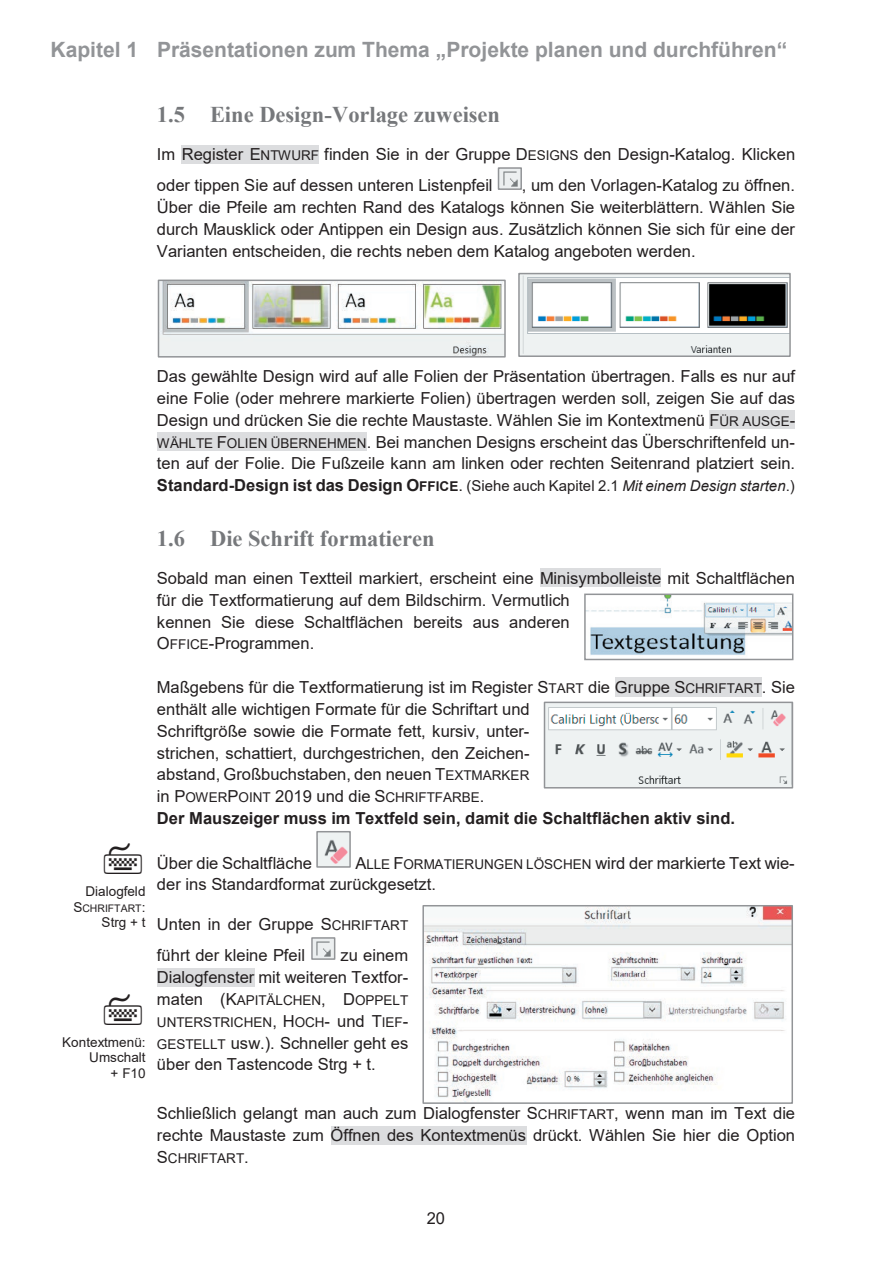
<style>
.page{position:relative;width:893px;height:1263px;background:#fff}
.page>*{position:absolute;margin:0;border:0;box-sizing:border-box;transform-origin:0 0}
.t1{font:700 22.5px "Times New Roman";color:#76787b}
.t2{font:700 21px "Arial";color:#929497}
.t3{font:16.5px/21.8px "Arial";color:#231f20}
.t4{font:700 16.5px "Arial";color:#231f20}
.t5{font:13.5px/15.6px "Arial";color:#231f20}
.t6{font:10.5px "Arial";color:#231f20}
.s1{font-size:13.5px}
.s2{font-weight:700}
.s3{font-weight:700;font-size:13.5px}
.s4{font-size:15px}
.s5{font-style:italic;font-size:15px}
.s6{font-size:16.5px}
</style>
<div class="page">
<div style="left:182px;top:145px;width:137px;height:19px;background:#dcdddf"></div>
<div style="left:709px;top:410px;width:86px;height:19px;background:#dcdddf"></div>
<div style="left:157px;top:432px;width:210px;height:19px;background:#dcdddf"></div>
<div style="left:540px;top:568px;width:121px;height:19px;background:#dcdddf"></div>
<div style="left:615px;top:677px;width:147px;height:20px;background:#dcdddf"></div>
<div style="left:157px;top:968px;width:97px;height:19px;background:#dcdddf"></div>
<div style="left:331px;top:1126px;width:195px;height:18px;background:#dcdddf"></div>
<img style="left:501px;top:170px;width:18px;height:17px">
<div style="left:498px;top:167px;width:24px;height:23px;border:2px solid #929497"></div>
<img style="left:161px;top:283px;width:342px;height:72px">
<div style="left:158px;top:280px;width:348px;height:78px;border:2px solid #929497"></div>
<img style="left:521px;top:276px;width:267px;height:78px">
<div style="left:518px;top:273px;width:273px;height:84px;border:2px solid #929497"></div>
<img style="left:319px;top:834px;width:29px;height:31px">
<div style="left:316px;top:831px;width:35px;height:37px;border:2px solid #929497"></div>
<img style="left:314px;top:940px;width:18px;height:17px">
<div style="left:311px;top:937px;width:24px;height:23px;border:2px solid #929497"></div>
<img style="left:547px;top:705px;width:243px;height:81px">
<div style="left:544px;top:702px;width:249px;height:87px;border:2px solid #929497"></div>
<img style="left:425px;top:908px;width:365px;height:192px">
<div style="left:422px;top:905px;width:371px;height:199px;border:2px solid #929497"></div>
<img style="left:587px;top:597px;width:203px;height:58px">
<div style="left:584px;top:594px;width:209px;height:66px;border:2px solid #929497"></div>
<p class="t2" style="left:51px;top:38px;width:738px">Kapitel 1 Präsentationen zum Thema „Projekte planen und durchführen“</p>
<h1 class="t1" style="left:157px;top:102px;width:345px">1.5 Eine Design-Vorlage zuweisen</h1>
<p class="t3" style="left:157px;top:139px;width:640px;line-height:31.2px">Im Register E<span class="s1">NTWURF</span> finden Sie in der Gruppe D<span class="s1">ESIGNS</span> den Design-Katalog. Klicken oder tippen Sie auf dessen unteren Listenpfeil</p>
<p class="t3" style="left:157px;top:175px;width:640px;text-align:justify;text-indent:365px">, um den Vorlagen-Katalog zu öffnen.<br>Über die Pfeile am rechten Rand des Katalogs können Sie weiterblättern. Wählen Sie durch Mausklick oder Antippen ein Design aus. Zusätzlich können Sie sich für eine der Varianten entscheiden, die rechts neben dem Katalog angeboten werden.</p>
<p class="t5" style="left:85px;top:883px;width:62px">Dialogfeld</p>
<p class="t6" style="left:73px;top:902px;width:74px"><span class="s1">S</span>CHRIFTART<span class="s1">:</span></p>
<p class="t5" style="left:102px;top:915px;width:45px">Strg + t</p>
<p class="t5" style="left:62px;top:1034px;width:85px;text-align:right">Kontextmenü:<br>Umschalt<br>+ F10</p>
<p class="t3" style="left:157px;top:365px;width:640px;text-align:justify">Das gewählte Design wird auf alle Folien der Präsentation übertragen. Falls es nur auf eine Folie (oder mehrere markierte Folien) übertragen werden soll, zeigen Sie auf das Design und drücken Sie die rechte Maustaste. Wählen Sie im Kontextmenü F<span class="s1">ÜR AUSGE</span>-<span class="s1">WÄHLTE</span> F<span class="s1">OLIEN ÜBERNEHMEN</span>. Bei manchen Designs erscheint das Überschriftenfeld un&shy;ten auf der Folie. Die Fußzeile kann am linken oder rechten Seitenrand platziert sein.<br><span class="s2">Standard-Design ist das Design O</span><span class="s3">FFICE</span>. <span class="s4">(Siehe auch Kapitel 2.1</span> <span class="s5">Mit einem Design starten</span><span class="s4">.)</span></p>
<h1 class="t1" style="left:157px;top:526px;width:279px">1.6 Die Schrift formatieren</h1>
<p class="t3" style="left:157px;top:567px;width:639px">Sobald man einen Textteil markiert, erscheint eine Minisymbolleiste mit Schaltflächen für die Textformatierung auf dem Bildschirm. Vermutlich<br>kennen Sie diese Schaltflächen bereits aus anderen<br>O<span class="s1">FFICE</span>-Programmen.</p>
<p class="t3" style="left:157px;top:676px;width:639px">Maßgebens für die Textformatierung ist im Register S<span class="s1">TART</span> die Gruppe S<span class="s1">CHRIFTART</span>. Sie enthält alle wichtigen Formate für die Schriftart und<br>Schriftgröße sowie die Formate fett, kursiv, unter-<br>strichen, schattiert, durchgestrichen, den Zeichen-<br>abstand, Großbuchstaben, den neuen T<span class="s1">EXTMARKER</span></p>
<p class="t5" style="left:157px;top:790px;width:329px"><span class="s6">in P</span>OWER<span class="s6">P</span>OINT <span class="s6">2019 und die S</span>CHRIFTFARBE<span class="s6">.</span></p>
<p class="t4" style="left:157px;top:809px;width:580px">Der Mauszeiger muss im Textfeld sein, damit die Schaltflächen aktiv sind.</p>
<p class="t3" style="left:157px;top:852px;width:157px">Über die Schaltfläche</p>
<p class="t3" style="left:157px;top:852px;width:639px;text-indent:198px">A<span class="s1">LLE</span> F<span class="s1">ORMATIERUNGEN LÖSCHEN</span> wird der markierte Text wie&shy;der ins Standardformat zurückgesetzt.</p>
<p class="t3" style="left:157px;top:909px;width:253px;line-height:31.2px">Unten in der Gruppe S<span class="s1">CHRIFTART </span>führt der kleine Pfeil</p>
<p class="t3" style="left:157px;top:945px;width:253px;text-align:right">zu einem<br>Dialogfenster mit weiteren Textfor-</p>
<p class="t5" style="left:157px;top:989px;width:253px;line-height:21.8px"><span class="s6">maten (K</span>APITÄLCHEN<span class="s6">, D</span>OPPELT<br>UNTERSTRICHEN<span class="s6">, H</span>OCH<span class="s6">- und T</span>IEF<span class="s6">-</span></p>
<p class="t3" style="left:157px;top:1032px;width:253px"><span class="s1">GESTELLT</span> usw.). Schneller geht es über den Tastencode Strg + t.</p>
<p class="t3" style="left:157px;top:1103px;width:640px">Schließlich gelangt man auch zum Dialogfenster S<span class="s1">CHRIFTART</span>, wenn man im Text die rechte Maustaste zum Öffnen des Kontextmenüs drückt. Wählen Sie hier die Option</p>
<p class="t5" style="left:157px;top:1150px;width:93px"><span class="s6">S</span>CHRIFTART<span class="s6">.</span></p>
<p class="t3" style="left:427px;top:1207px;width:20px">20</p>
</div>
